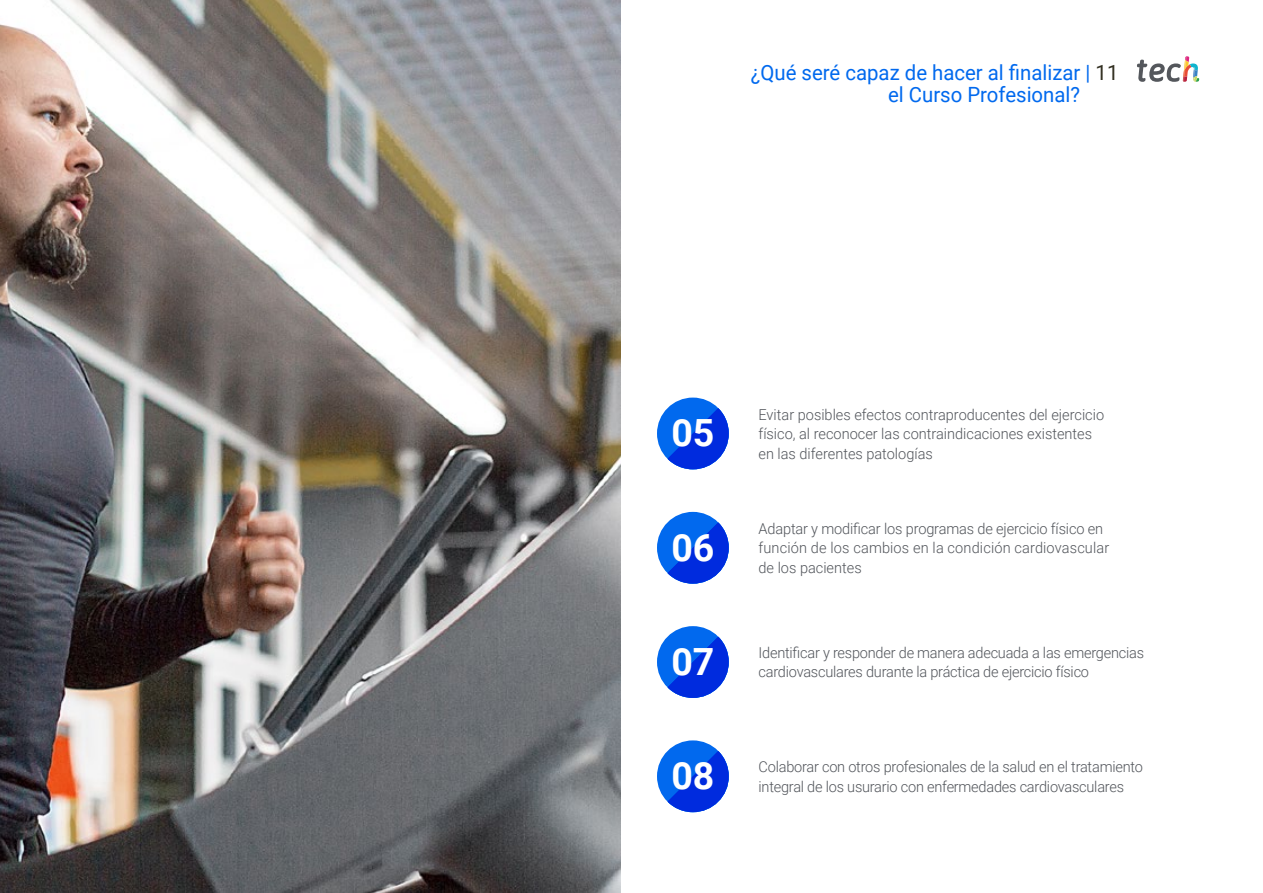
<style>
.page{position:relative;width:1263px;height:893px;background:#fff}
.page>*{position:absolute;margin:0;border:0;box-sizing:border-box;transform-origin:0 0}
.t1{font:700 37.5px "Roboto";color:#fff}
.t2{font:21px/22.5px "Roboto";color:#0169ee}
.t3{font:300 15px/19.5px "Roboto";letter-spacing:-.01em;color:#52555b}
.s1{color:#312e20}
</style>
<div class="page">
<img style="left:0;top:0;width:621px;height:893px">
<svg style="left:1137px;top:56px;width:62px;height:26px"></svg>
<div style="left:657px;top:512px;width:72px;height:72px;background:#0169ee;border-radius:50%"></div>
<svg style="left:667px;top:522px;width:62px;height:62px"></svg>
<div style="left:657px;top:740px;width:72px;height:72px;background:#0169ee;border-radius:50%"></div>
<svg style="left:667px;top:751px;width:62px;height:61px"></svg>
<div style="left:657px;top:626px;width:72px;height:72px;background:#0169ee;border-radius:50%"></div>
<svg style="left:667px;top:637px;width:62px;height:61px"></svg>
<div style="left:657px;top:398px;width:72px;height:71px;background:#0169ee;border-radius:50%"></div>
<svg style="left:667px;top:408px;width:62px;height:61px"></svg>
<h2 class="t2" style="left:888px;top:60px;width:232px;text-indent:-137px">¿Qué seré capaz de hacer al finalizar | <span class="s1">11 </span>el Curso Profesional?</h2>
<h1 class="t1" style="left:671px;top:407px;width:45px">05</h1>
<p class="t3" style="left:758px;top:404px;width:347px">Evitar posibles efectos contraproducentes del ejercicio físico, al reconocer las contraindicaciones existentes en las diferentes patologías</p>
<h1 class="t1" style="left:671px;top:521px;width:45px">06</h1>
<p class="t3" style="left:758px;top:518px;width:352px">Adaptar y modificar los programas de ejercicio físico en función de los cambios en la condición cardiovascular de los pacientes</p>
<h1 class="t1" style="left:671px;top:635px;width:45px">07</h1>
<p class="t3" style="left:758px;top:642px;width:387px">Identificar y responder de manera adecuada a las emergencias cardiovasculares durante la práctica de ejercicio físico</p>
<h1 class="t1" style="left:671px;top:749px;width:45px">08</h1>
<p class="t3" style="left:758px;top:756px;width:386px">Colaborar con otros profesionales de la salud en el tratamiento integral de los usurario con enfermedades cardiovasculares</p>
</div>
